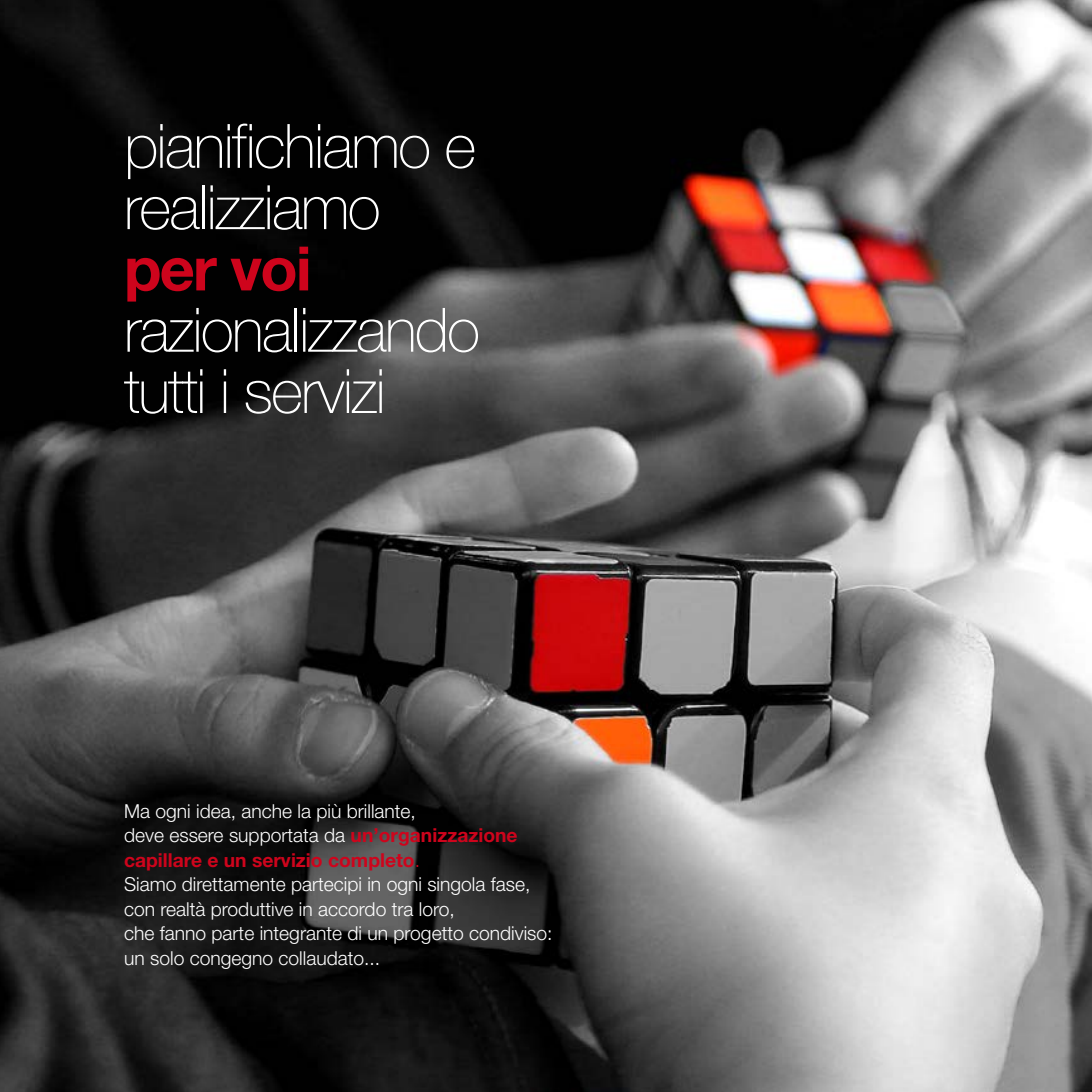
<style>
.page{position:relative;width:1092px;height:1092px;background:#fff}
.page>*{position:absolute;margin:0;border:0;box-sizing:border-box;transform-origin:0 0}
.t1{font:100 61.25px/61.2px "Helvetica Neue LT Std";letter-spacing:-.03em;color:#fff}
.t2{font:700 61.25px "Helvetica Neue LT Std";letter-spacing:-.03em;color:#ce041c}
.t3{font:300 19.25px/24.5px "Helvetica Neue LT Std";color:#fff}
.s1{font-weight:700;color:#ce041c}
.s2{color:#ce041c}
</style>
<div class="page">
<img style="left:0;top:0;width:1091px;height:1091px">
<h1 class="t1" style="left:124px;top:115px;width:353px">pianifichiamo e realizziamo</h1>
<h1 class="t2" style="left:124px;top:231px;width:189px">per voi</h1>
<h1 class="t1" style="left:124px;top:299px;width:357px">razionalizzando tutti i servizi</h1>
<p class="t3" style="left:124px;top:798px;width:430px">Ma ogni idea, anche la più brillante,<br>deve essere supportata da <span class="s1">un’organizzazione capillare e un servizio completo</span><span class="s2">.<br></span>Siamo direttamente partecipi in ogni singola fase, con realtà produttive in accordo tra loro,<br>che fanno parte integrante di un progetto condiviso: un solo congegno collaudato...</p>
</div>
